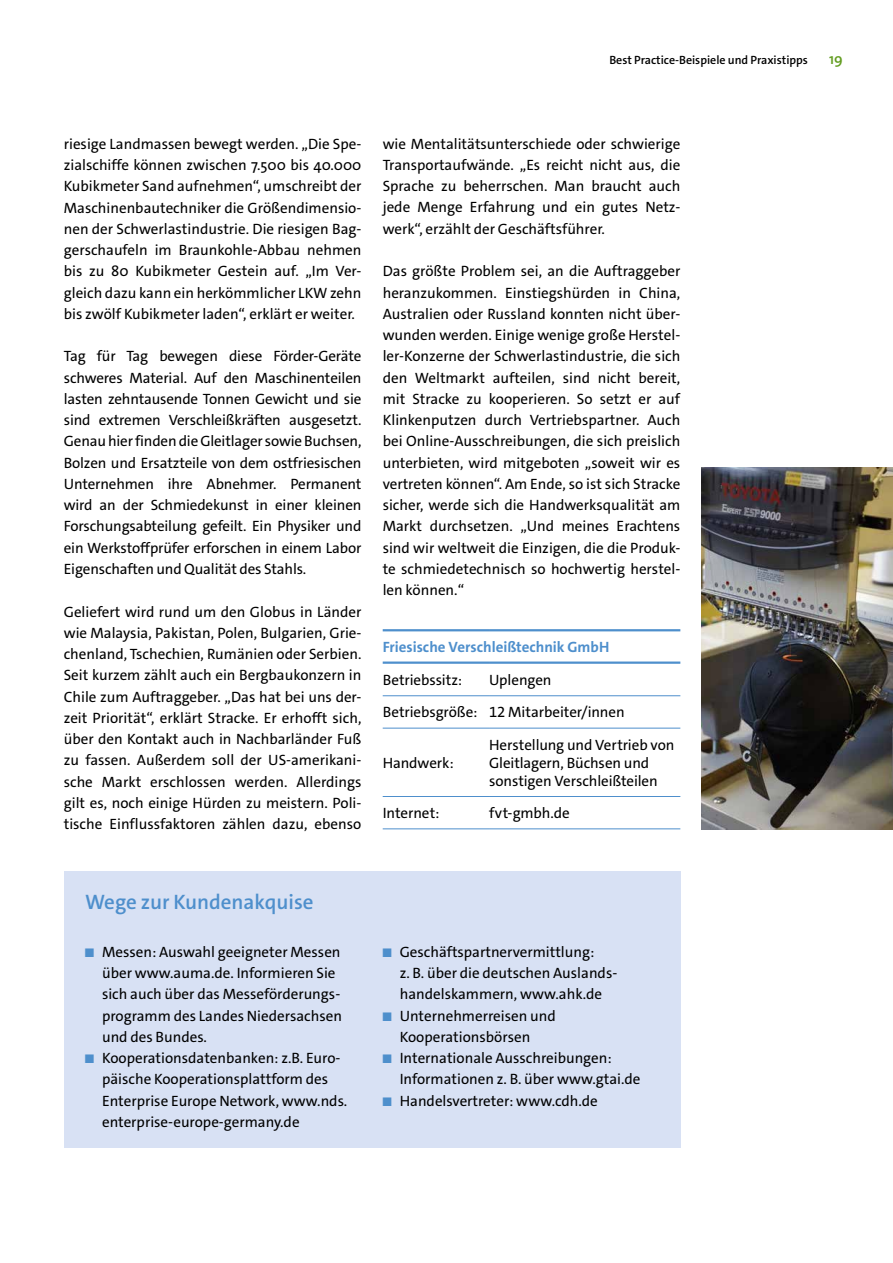
<style>
.page{position:relative;width:893px;height:1263px;background:#fff}
.page>*{position:absolute;margin:0;border:0;box-sizing:border-box;transform-origin:0 0}
.t1{font:600 21px "The Sans C4 s";color:#4e8fcc}
.t2{font:15px/21.3px "The Sans C4 s";color:#000}
.t3{font:700 15px "The Sans C4 s";color:#4e8fcc}
.t4{font:600 15px "The Sans C4 s";color:#639d21}
.t5{font:600 12px "The Sans C4 s";color:#000}
.s1{font-size:12.6px;color:#4e8fcc}
</style>
<div class="page">
<div style="left:64px;top:872px;width:616px;height:276px;background:#d8e1f4"></div>
<hr style="left:383px;top:629px;width:106px;height:2px;background:#4e8fcc">
<hr style="left:489px;top:629px;width:191px;height:2px;background:#4e8fcc">
<hr style="left:383px;top:661px;width:106px;height:3px;background:#4e8fcc">
<hr style="left:489px;top:661px;width:191px;height:3px;background:#4e8fcc">
<hr style="left:383px;top:695px;width:106px;height:1px;background:#4e8fcc">
<hr style="left:489px;top:695px;width:191px;height:1px;background:#4e8fcc">
<hr style="left:383px;top:728px;width:106px;height:1px;background:#4e8fcc">
<hr style="left:489px;top:728px;width:191px;height:1px;background:#4e8fcc">
<hr style="left:383px;top:796px;width:106px;height:1px;background:#4e8fcc">
<hr style="left:489px;top:796px;width:191px;height:1px;background:#4e8fcc">
<hr style="left:383px;top:828px;width:106px;height:1px;background:#4e8fcc">
<hr style="left:489px;top:828px;width:191px;height:1px;background:#4e8fcc">
<img style="left:702px;top:468px;width:191px;height:361px">
<p class="t5" style="left:609px;top:52px;width:200px">Best Practice-Beispiele und Praxistipps</p>
<p class="t4" style="left:829px;top:49px;width:15px">19</p>
<p class="t2" style="left:64px;top:133px;width:299px;text-align:justify">riesige Landmassen bewegt werden. „Die Spe&shy;zialschiffe können zwischen 7.500 bis 40.000<br>Kubikmeter Sand aufnehmen“, umschreibt der Maschinenbautechniker die Größendimensio&shy;nen der Schwerlastindustrie. Die riesigen Bag&shy;gerschaufeln im Braunkohle-Abbau nehmen bis zu 80 Kubikmeter Gestein auf. „Im Ver&shy;gleich dazu kann ein herkömmlicher LKW zehn bis zwölf Kubikmeter laden“, erklärt er weiter.</p>
<p class="t2" style="left:64px;top:346px;width:299px;text-align:justify">Tag für Tag bewegen diese Förder-Geräte schweres Material. Auf den Maschinenteilen lasten zehntausende Tonnen Gewicht und sie sind extremen Verschleißkräften ausgesetzt.<br>Genau hier finden die Gleitlager sowie Buchsen, Bolzen und Ersatzteile von dem ostfriesischen Unternehmen ihre Abnehmer. Permanent wird an der Schmiedekunst in einer kleinen Forschungsabteilung gefeilt. Ein Physiker und ein Werkstoffprüfer erforschen in einem Labor Eigenschaften und Qualität des Stahls.</p>
<p class="t2" style="left:64px;top:601px;width:299px;text-align:justify">Geliefert wird rund um den Globus in Länder wie Malaysia, Pakistan, Polen, Bulgarien, Grie&shy;chenland, Tschechien, Rumänien oder Serbien.<br>Seit kurzem zählt auch ein Bergbaukonzern in Chile zum Auftraggeber. „Das hat bei uns der&shy;zeit Priorität“, erklärt Stracke. Er erhofft sich, über den Kontakt auch in Nachbarländer Fuß zu fassen. Außerdem soll der US-amerikani&shy;sche Markt erschlossen werden. Allerdings gilt es, noch einige Hürden zu meistern. Poli&shy;tische Einflussfaktoren zählen dazu, ebenso</p>
<p class="t2" style="left:383px;top:133px;width:299px;text-align:justify">wie Mentalitätsunterschiede oder schwierige Transportaufwände. „Es reicht nicht aus, die Sprache zu beherrschen. Man braucht auch jede Menge Erfahrung und ein gutes Netz&shy;werk“, erzählt der Geschäftsführer.</p>
<p class="t2" style="left:383px;top:261px;width:299px;text-align:justify">Das größte Problem sei, an die Auftraggeber heranzukommen. Einstiegshürden in China, Australien oder Russland konnten nicht über&shy;wunden werden. Einige wenige große Herstel&shy;ler-Konzerne der Schwerlastindustrie, die sich den Weltmarkt aufteilen, sind nicht bereit, mit Stracke zu kooperieren. So setzt er auf Klinkenputzen durch Vertriebspartner. Auch bei Online-Ausschreibungen, die sich preislich unterbieten, wird mitgeboten „soweit wir es vertreten können“. Am Ende, so ist sich Stracke sicher, werde sich die Handwerksqualität am Markt durchsetzen. „Und meines Erachtens sind wir weltweit die Einzigen, die die Produk&shy;te schmiedetechnisch so hochwertig herstel&shy;len können.“</p>
<p class="t3" style="left:383px;top:637px;width:228px">Friesische Verschleißtechnik GmbH</p>
<p class="t2" style="left:383px;top:669px;width:81px">Betriebssitz:</p>
<p class="t2" style="left:383px;top:664px;width:243px;line-height:32.4px;text-indent:106px">Uplengen<br>Betriebsgröße: 12 Mitarbeiter/innen</p>
<p class="t2" style="left:383px;top:752px;width:73px">Handwerk:</p>
<p class="t2" style="left:489px;top:736px;width:187px;line-height:18px">Herstellung und Vertrieb von<br>Gleitlagern, Büchsen und sonstigen Verschleißteilen</p>
<p class="t2" style="left:383px;top:803px;width:58px">Internet:</p>
<p class="t2" style="left:489px;top:803px;width:82px">fvt-gmbh.de</p>
<h1 class="t1" style="left:85px;top:888px;width:230px">Wege zur Kundenakquise</h1>
<p class="t2" style="left:102px;top:941px;width:241px;text-indent:-17px"><span class="s1">■</span> Messen: Auswahl geeigneter Messen über www.auma.de. Informieren Sie sich auch über das Messeförderungs&shy;programm des Landes Niedersachsen und des Bundes.</p>
<p class="t2" style="left:102px;top:1047px;width:247px;text-indent:-17px"><span class="s1">■</span> Kooperationsdatenbanken: z.B. Euro&shy;päische Kooperationsplattform des Enterprise Europe Network, www.nds. enterprise-europe-germany.de</p>
<p class="t2" style="left:400px;top:941px;width:218px;text-indent:-17px"><span class="s1">■</span> Geschäftspartnervermittlung:<br>z. B. über die deutschen Auslands&shy;handelskammern, www.ahk.de</p>
<p class="t2" style="left:383px;top:1005px;width:175px;text-align:center"><span class="s1">■</span> Unternehmerreisen und<br>Kooperationsbörsen</p>
<p class="t2" style="left:400px;top:1047px;width:242px;text-indent:-17px"><span class="s1">■</span> Internationale Ausschreibungen:<br>Informationen z. B. über www.gtai.de</p>
<p class="t2" style="left:383px;top:1090px;width:217px"><span class="s1">■</span> Handelsvertreter: www.cdh.de</p>
</div>
